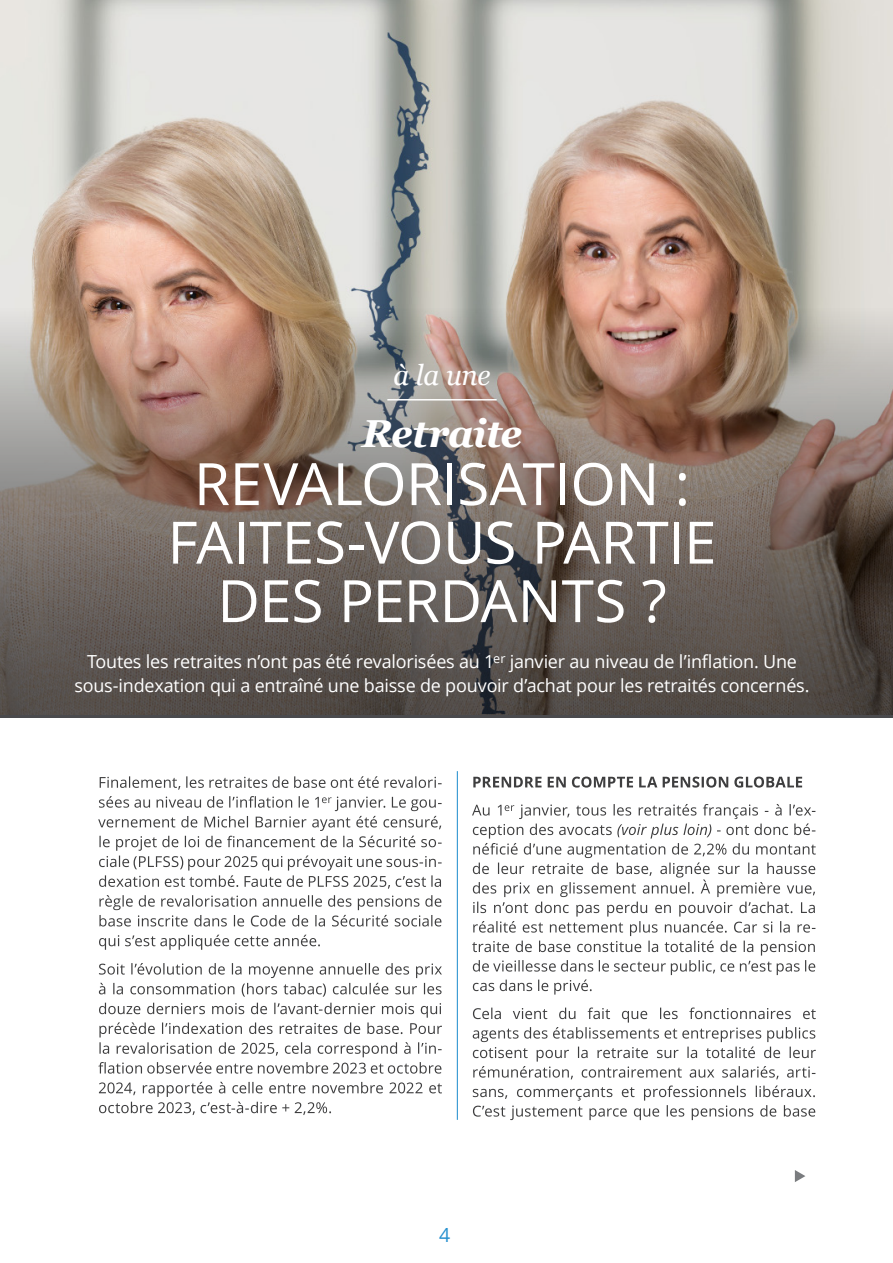
<style>
.page{position:relative;width:893px;height:1263px;background:#fff}
.page>*{position:absolute;margin:0;border:0;box-sizing:border-box;transform-origin:0 0}
.TEXTE_SOMMAIRE{font:58.5px/58.5px "Open Sans";letter-spacing:-.005em;color:#fff;text-align:center}
.TEXTE_SOMMAIRE-2{font:italic 700 39px "Georgia";letter-spacing:-.03em;color:#fff}
.TEXTE_SOMMAIRE-3{font:italic 28.5px "Georgia";color:#fff}
.t1{font:19.5px "Open Sans";color:#2690cf}
.TXT_COURANT{font:18px/24px "Open Sans";letter-spacing:-.015em;color:#fff;text-align:center}
</style>
<div class="page">
<svg style="left:795px;top:1170px;width:10px;height:12px"></svg>
<img style="left:0;top:0;width:893px;height:714px">
<img style="left:1px;top:309px;width:892px;height:409px">
<hr style="left:387px;top:399px;width:110px;height:1px;background:#fff">
<svg style="left:473px;top:1085px;width:342px;height:35px"></svg>
<svg style="left:473px;top:1007px;width:343px;height:72px"></svg>
<svg style="left:472px;top:804px;width:344px;height:190px"></svg>
<svg style="left:473px;top:776px;width:329px;height:12px"></svg>
<svg style="left:99px;top:1082px;width:343px;height:33px"></svg>
<svg style="left:98px;top:1003px;width:344px;height:71px"></svg>
<svg style="left:99px;top:963px;width:343px;height:34px"></svg>
<svg style="left:99px;top:935px;width:221px;height:15px"></svg>
<svg style="left:99px;top:895px;width:342px;height:31px"></svg>
<svg style="left:98px;top:796px;width:344px;height:93px"></svg>
<svg style="left:100px;top:776px;width:342px;height:14px"></svg>
<hr style="left:457px;top:771px;width:1px;height:349px;background:#2690cf">
<p class="TEXTE_SOMMAIRE-3" style="left:393px;top:355px;width:99px">à la une</p>
<p class="TEXTE_SOMMAIRE-2" style="left:362px;top:404px;width:162px">Retraite</p>
<p class="TEXTE_SOMMAIRE" style="left:167px;top:453px;width:550px">REVALORISATION :<br>FAITES-VOUS PARTIE<br>DES PERDANTS ?</p>
<p class="TXT_COURANT" style="left:74px;top:649px;width:737px">Toutes les retraites n’ont pas été revalorisées au 1<sup>er</sup> janvier au niveau de l’inflation. Une sous-indexation qui a entraîné une baisse de pouvoir d’achat pour les retraités concernés.</p>
<p class="t1" style="left:439px;top:1221px;width:13px">4</p>
</div>
